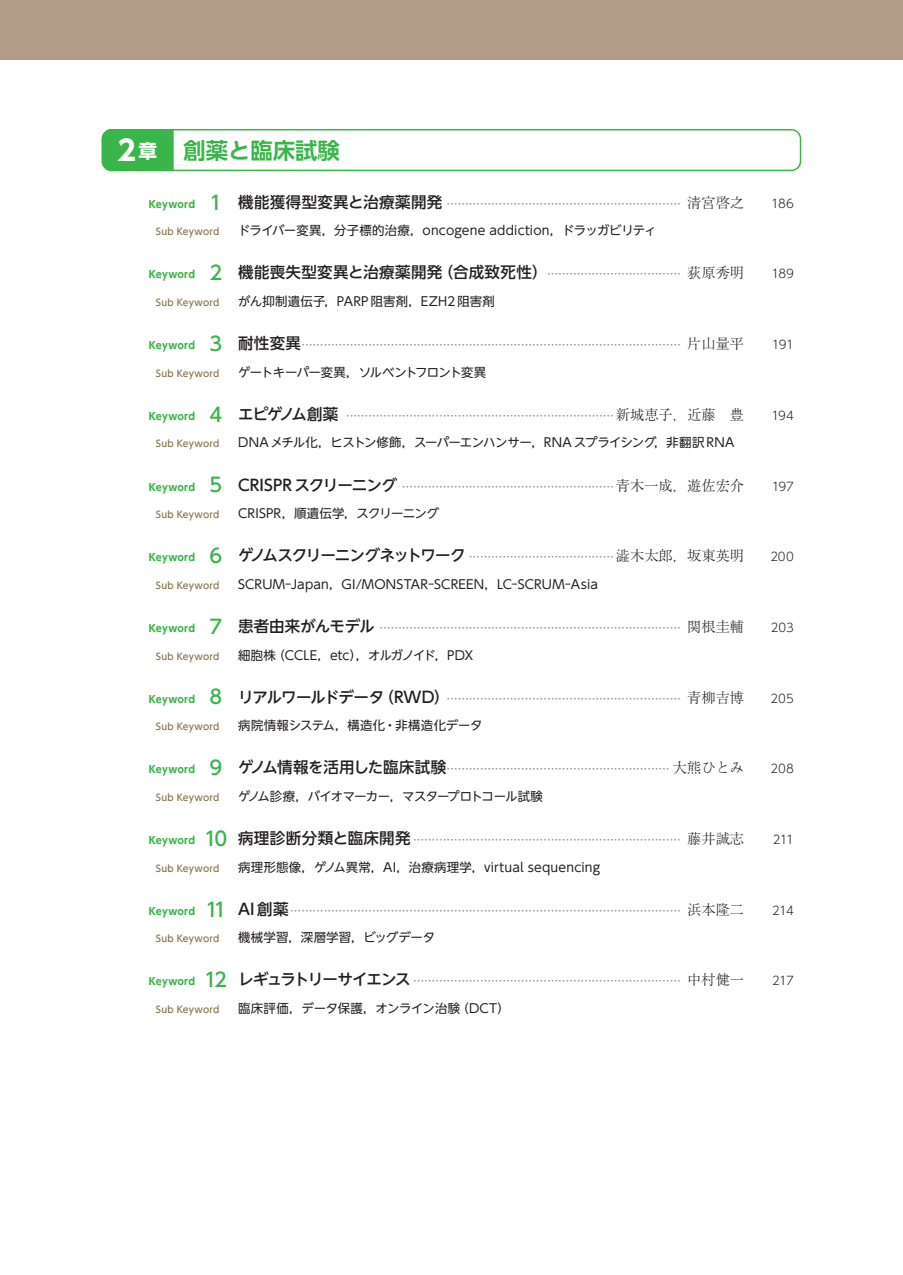
<style>
.page{position:relative;width:903px;height:1275px;background:#fff}
.page>*{position:absolute;margin:0;border:0;box-sizing:border-box;transform-origin:0 0}
.t1{font:27.82px "UD Shin Go Pr 6 Bold 90 pv RKSJ H";color:#fff}
.t2{font:22.4px "UD Shin Go NT Pr 6 De Bold 90 pv RKSJ H";color:#3ab54a}
.t3{font:15.58px "UD Shin Go NT Pr 6 Medium 90 pv RKSJ H";letter-spacing:-.075em;color:#231f20}
.t4{font:15.58px "UD Shin Go NT Pr 6 Medium 90 pv RKSJ H";letter-spacing:.015em;color:#231f20}
.t5{font:12.42px "UD Shin Go NT Pr 6 Regular 90 pv RKSJ H";letter-spacing:.01em;color:#231f20}
.t6{font:12.42px "UD Shin Go NT Pr 6 Regular 90 pv RKSJ H";letter-spacing:-.035em;color:#231f20}
.t7{font:12.42px "UD Shin Go NT Pr 6 Regular 90 pv RKSJ H";letter-spacing:-.07em;color:#231f20}
.t8{font:12.42px "UD Shin Go NT Pr 6 Regular 90 pv RKSJ H";letter-spacing:-.055em;color:#231f20}
.t9{font:11.72px "UD Shin Go NT Pr 6 Light 90 pv RKSJ H";letter-spacing:-.035em;color:#231f20}
.t10{font:11.2px "UD Shin Go NT Pr 6 Medium 90 pv RKSJ H";color:#939598}
.t11{font:9.28px "UD Shin Go NT Pr 6 Medium 90 pv RKSJ H";letter-spacing:.015em;color:#89764c}
.s1{font-size:18.55px}
.s2{font-family:"UD Shin Go NT Pr 6 Bold 90 pv RKSJ H";font-size:9.97px;color:#3ab54a}
.s3{font-size:19.43px;color:#3ab54a}
.s4{font-size:15.58px;color:#231f20}
.s5{font-family:"Ryumin Pr 6 Light 90 pv RKSJ H";font-size:14.17px;color:#231f20}
.s6{font-size:11.2px;color:#939598}
.s7{font-family:"Ryumin Pr 6 Light 90 pv RKSJ H";font-size:14.17px}
</style>
<div class="page">
<div style="left:0;top:0;width:902px;height:60px;background:#b29c87"></div>
<div style="left:102px;top:129px;width:699px;height:42px;border:1px solid #3ab54a;border-radius:9px"></div>
<div style="left:102px;top:129px;width:72px;height:42px;background:#3ab54a"></div>
<h1 class="t1" style="left:117px;top:140px;width:41px">2<span class="s1">章</span></h1>
<h2 class="t2" style="left:184px;top:142px;width:158px">創薬と臨床試験</h2>
<p class="t10" style="left:149px;top:199px;width:597px"><span class="s2">Keyword</span> <span class="s3">1</span> <span class="s4">機能獲得型変異と治療薬開発</span> ……………………………………………………… <span class="s5">清宮啓之</span></p>
<p class="t9" style="left:771px;top:199px;width:24px">186</p>
<p class="t11" style="left:156px;top:228px;width:65px">Sub Keyword</p>
<p class="t5" style="left:238px;top:226px;width:420px">ドライバー変異，分子標的治療，oncogene addiction，ドラッガビリティ</p>
<h3 class="t4" style="left:149px;top:267px;width:597px"><span class="s2">Keyword</span> <span class="s3">2</span> 機能喪失型変異と治療薬開発（合成致死性）<span class="s6">………………………………</span> <span class="s7">荻原秀明</span></h3>
<p class="t9" style="left:771px;top:270px;width:24px">189</p>
<p class="t11" style="left:156px;top:299px;width:65px">Sub Keyword</p>
<p class="t5" style="left:238px;top:297px;width:258px">がん抑制遺伝子，PARP阻害剤，EZH2阻害剤</p>
<p class="t10" style="left:149px;top:341px;width:597px"><span class="s2">Keyword</span> <span class="s3">3</span> <span class="s4">耐性変異</span>………………………………………………………………………………………… <span class="s5">片山量平</span></p>
<p class="t9" style="left:772px;top:340px;width:23px">191</p>
<p class="t11" style="left:156px;top:370px;width:65px">Sub Keyword</p>
<p class="t8" style="left:238px;top:367px;width:250px">ゲートキーパー変異，ソルベントフロント変異</p>
<p class="t10" style="left:149px;top:411px;width:597px"><span class="s2">Keyword</span> <span class="s3">4</span> <span class="s4">エピゲノム創薬</span> ……………………………………………………………… <span class="s5">新城恵子，近藤　豊</span></p>
<p class="t9" style="left:771px;top:411px;width:24px">194</p>
<p class="t11" style="left:156px;top:440px;width:65px">Sub Keyword</p>
<p class="t6" style="left:238px;top:438px;width:498px">DNA メチル化，ヒストン修飾，スーパーエンハンサー，RNA スプライシング，非翻訳 RNA</p>
<p class="t10" style="left:149px;top:482px;width:597px"><span class="s2">Keyword</span> <span class="s3">5</span> <span class="s4">CRISPR スクリーニング</span> ………………………………………………… <span class="s5">青木一成，遊佐宏介</span></p>
<p class="t9" style="left:772px;top:482px;width:24px">197</p>
<p class="t11" style="left:156px;top:511px;width:65px">Sub Keyword</p>
<p class="t5" style="left:238px;top:509px;width:203px">CRISPR，順遺伝学，スクリーニング</p>
<h3 class="t3" style="left:149px;top:549px;width:597px"><span class="s2">Keyword</span> <span class="s3">6</span> ゲノムスクリーニングネットワーク <span class="s6">…………………………………</span> <span class="s7">澁木太郎，坂東英明</span></h3>
<p class="t9" style="left:770px;top:552px;width:25px">200</p>
<p class="t11" style="left:156px;top:582px;width:65px">Sub Keyword</p>
<p class="t5" style="left:238px;top:579px;width:361px">SCRUM-Japan，GI/MONSTAR-SCREEN，LC-SCRUM-Asia</p>
<p class="t10" style="left:149px;top:623px;width:597px"><span class="s2">Keyword</span> <span class="s3">7</span> <span class="s4">患者由来がんモデル</span> ……………………………………………………………………… <span class="s5">関根圭輔</span></p>
<p class="t9" style="left:771px;top:623px;width:24px">203</p>
<p class="t11" style="left:156px;top:653px;width:65px">Sub Keyword</p>
<p class="t5" style="left:238px;top:650px;width:236px">細胞株（CCLE，etc），オルガノイド，PDX</p>
<p class="t10" style="left:149px;top:694px;width:597px"><span class="s2">Keyword</span> <span class="s3">8</span> <span class="s4">リアルワールドデータ（RWD）</span>……………………………………………………… <span class="s5">青柳吉博</span></p>
<p class="t9" style="left:771px;top:694px;width:25px">205</p>
<p class="t11" style="left:156px;top:723px;width:65px">Sub Keyword</p>
<p class="t5" style="left:238px;top:721px;width:246px">病院情報システム，構造化・非構造化データ</p>
<p class="t10" style="left:149px;top:765px;width:597px"><span class="s2">Keyword</span> <span class="s3">9</span> <span class="s4">ゲノム情報を活用した臨床試験</span>…………………………………………………… <span class="s5">大熊ひとみ</span></p>
<p class="t9" style="left:770px;top:764px;width:25px">208</p>
<p class="t11" style="left:156px;top:794px;width:65px">Sub Keyword</p>
<p class="t7" style="left:238px;top:792px;width:306px">ゲノム診療，バイオマーカー，マスタープロトコール試験</p>
<p class="t10" style="left:149px;top:836px;width:597px"><span class="s2">Keyword</span> <span class="s3">10</span> <span class="s4">病理診断分類と臨床開発</span> ……………………………………………………………… <span class="s5">藤井誠志</span></p>
<p class="t9" style="left:773px;top:835px;width:23px">211</p>
<p class="t11" style="left:156px;top:865px;width:65px">Sub Keyword</p>
<p class="t5" style="left:238px;top:862px;width:363px">病理形態像，ゲノム異常，AI，治療病理学，virtual sequencing</p>
<p class="t10" style="left:149px;top:906px;width:597px"><span class="s2">Keyword</span> <span class="s3">11</span> <span class="s4">AI 創薬</span> …………………………………………………………………………………………… <span class="s5">浜本隆二</span></p>
<p class="t9" style="left:772px;top:906px;width:23px">214</p>
<p class="t11" style="left:156px;top:935px;width:65px">Sub Keyword</p>
<p class="t5" style="left:238px;top:933px;width:199px">機械学習，深層学習，ビッグデータ</p>
<p class="t10" style="left:149px;top:977px;width:597px"><span class="s2">Keyword</span> <span class="s3">12</span> <span class="s4">レギュラトリーサイエンス</span> ……………………………………………………………… <span class="s5">中村健一</span></p>
<p class="t9" style="left:772px;top:976px;width:23px">217</p>
<p class="t11" style="left:156px;top:1006px;width:65px">Sub Keyword</p>
<p class="t5" style="left:238px;top:1004px;width:273px">臨床評価，データ保護，オンライン治験（DCT）</p>
</div>
